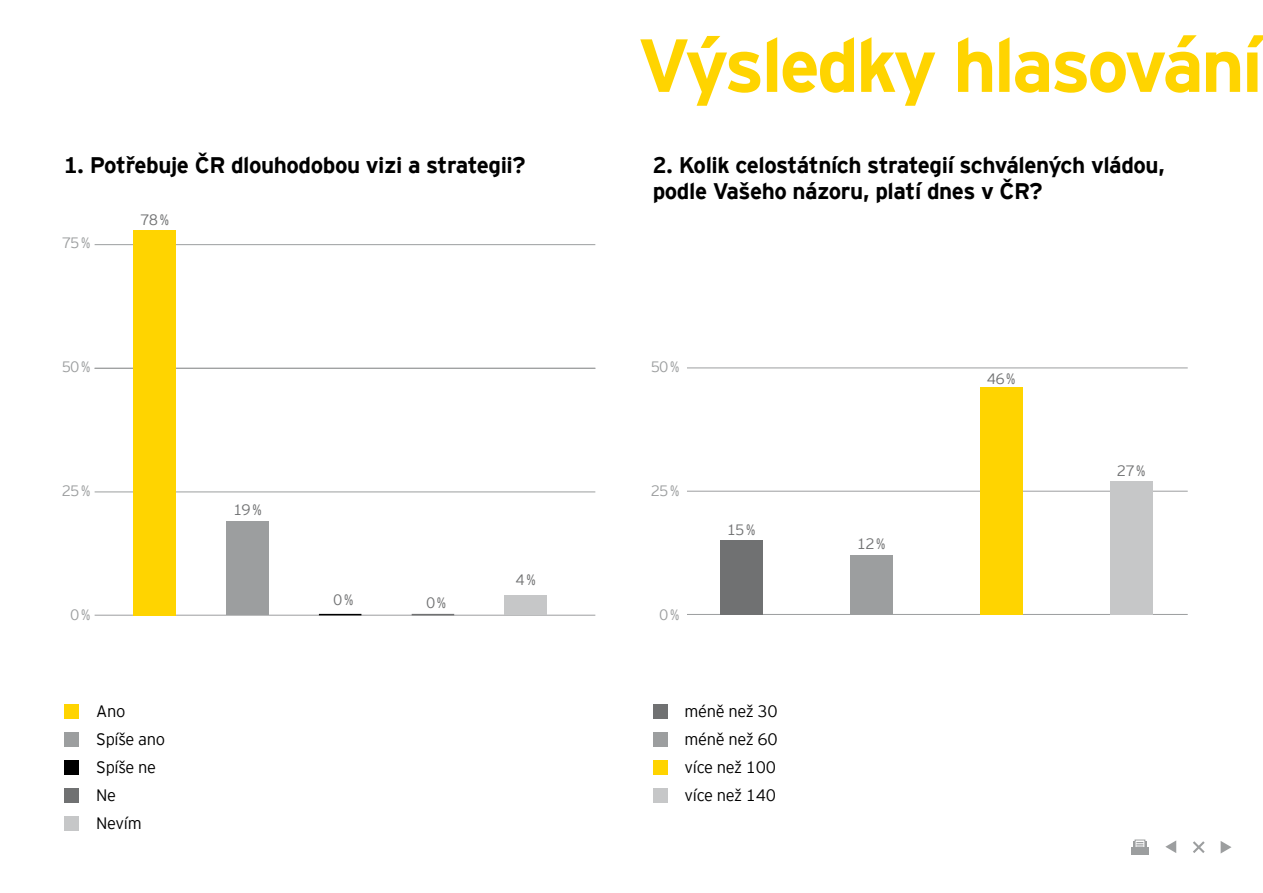
<style>
.page{position:relative;width:1263px;height:893px;background:#fff}
.page>*{position:absolute;margin:0;border:0;box-sizing:border-box;transform-origin:0 0}
.t1{font:700 75px "EY Interstate";letter-spacing:-.04em;color:#ffd400}
.t2{font:700 22.5px/25.5px "EY Interstate";letter-spacing:-.02em;color:#000}
.t3{font:300 16.5px/28px "EY Interstate";letter-spacing:-.02em;color:#000}
.t4{font:300 15px "EY Interstate";letter-spacing:-.05em;color:#707172}
.t5{font:300 15px "EY Interstate";letter-spacing:-.05em;color:#9c9e9f}
</style>
<div class="page">
<hr style="left:95px;top:615px;width:500px;height:1px;background:#9c9e9f">
<hr style="left:687px;top:614px;width:501px;height:1px;background:#9c9e9f">
<hr style="left:687px;top:491px;width:501px;height:1px;background:#9c9e9f">
<hr style="left:95px;top:492px;width:500px;height:1px;background:#9c9e9f">
<hr style="left:687px;top:368px;width:501px;height:1px;background:#9c9e9f">
<hr style="left:95px;top:368px;width:500px;height:1px;background:#9c9e9f">
<hr style="left:95px;top:244px;width:500px;height:1px;background:#9c9e9f">
<div style="left:226px;top:521px;width:43px;height:94px;background:#9c9e9f"></div>
<div style="left:504px;top:596px;width:43px;height:19px;background:#c6c7c8"></div>
<div style="left:133px;top:230px;width:43px;height:385px;background:#ffd400"></div>
<div style="left:720px;top:540px;width:42px;height:75px;background:#707172"></div>
<div style="left:1110px;top:481px;width:42px;height:134px;background:#c6c7c8"></div>
<div style="left:980px;top:387px;width:42px;height:228px;background:#ffd400"></div>
<div style="left:850px;top:555px;width:42px;height:60px;background:#9c9e9f"></div>
<div style="left:64px;top:704px;width:15px;height:15px;background:#ffd400"></div>
<div style="left:64px;top:732px;width:15px;height:15px;background:#9c9e9f"></div>
<div style="left:64px;top:760px;width:15px;height:15px;background:#000"></div>
<div style="left:64px;top:788px;width:15px;height:14px;background:#707172"></div>
<div style="left:64px;top:816px;width:15px;height:14px;background:#c6c7c8"></div>
<div style="left:653px;top:704px;width:15px;height:15px;background:#707172"></div>
<div style="left:653px;top:732px;width:15px;height:15px;background:#9c9e9f"></div>
<div style="left:653px;top:760px;width:15px;height:15px;background:#ffd400"></div>
<div style="left:653px;top:788px;width:15px;height:14px;background:#c6c7c8"></div>
<hr style="left:319px;top:614px;width:42px;height:1px;background:#000">
<hr style="left:412px;top:614px;width:42px;height:1px;background:#707172">
<div style="left:1133px;top:842px;width:14px;height:7px;background:#9c9e9f"></div>
<svg style="left:1135px;top:840px;width:10px;height:7px"></svg>
<div style="left:1131px;top:847px;width:18px;height:8px;background:#9c9e9f"></div>
<svg style="left:1136px;top:842px;width:7px;height:5px"></svg>
<svg style="left:1193px;top:841px;width:12px;height:12px"></svg>
<svg style="left:1220px;top:841px;width:11px;height:12px"></svg>
<svg style="left:1165px;top:840px;width:11px;height:13px"></svg>
<p class="t2" style="left:64px;top:151px;width:463px">1. Potřebuje ČR dlouhodobou vizi a strategii?</p>
<p class="t5" style="left:62px;top:232px;width:30px">75%</p>
<p class="t5" style="left:62px;top:356px;width:30px">50%</p>
<p class="t5" style="left:62px;top:480px;width:30px">25%</p>
<p class="t5" style="left:70px;top:604px;width:22px">0%</p>
<p class="t4" style="left:140px;top:209px;width:30px">78%</p>
<p class="t4" style="left:233px;top:499px;width:30px">19%</p>
<p class="t4" style="left:333px;top:589px;width:22px">0%</p>
<p class="t4" style="left:426px;top:592px;width:22px">0%</p>
<p class="t4" style="left:516px;top:569px;width:22px">4%</p>
<h1 class="t1" style="left:637px;top:11px;width:627px">Výsledky hlasování</h1>
<p class="t2" style="left:653px;top:151px;width:514px">2. Kolik celostátních strategií schválených vládou, podle Vašeho názoru, platí dnes v ČR?</p>
<p class="t5" style="left:651px;top:356px;width:30px">50%</p>
<p class="t5" style="left:651px;top:480px;width:30px">25%</p>
<p class="t5" style="left:659px;top:604px;width:22px">0%</p>
<p class="t4" style="left:727px;top:519px;width:30px">15%</p>
<p class="t4" style="left:857px;top:533px;width:30px">12%</p>
<p class="t4" style="left:987px;top:368px;width:30px">46%</p>
<p class="t4" style="left:1117px;top:460px;width:30px">27%</p>
<p class="t3" style="left:96px;top:696px;width:70px">Ano<br>Spíše ano<br>Spíše ne<br>Ne<br>Nevím</p>
<p class="t3" style="left:685px;top:696px;width:95px;text-align:justify">méně než 30 méně než 60 více než 100 více než 140</p>
</div>
